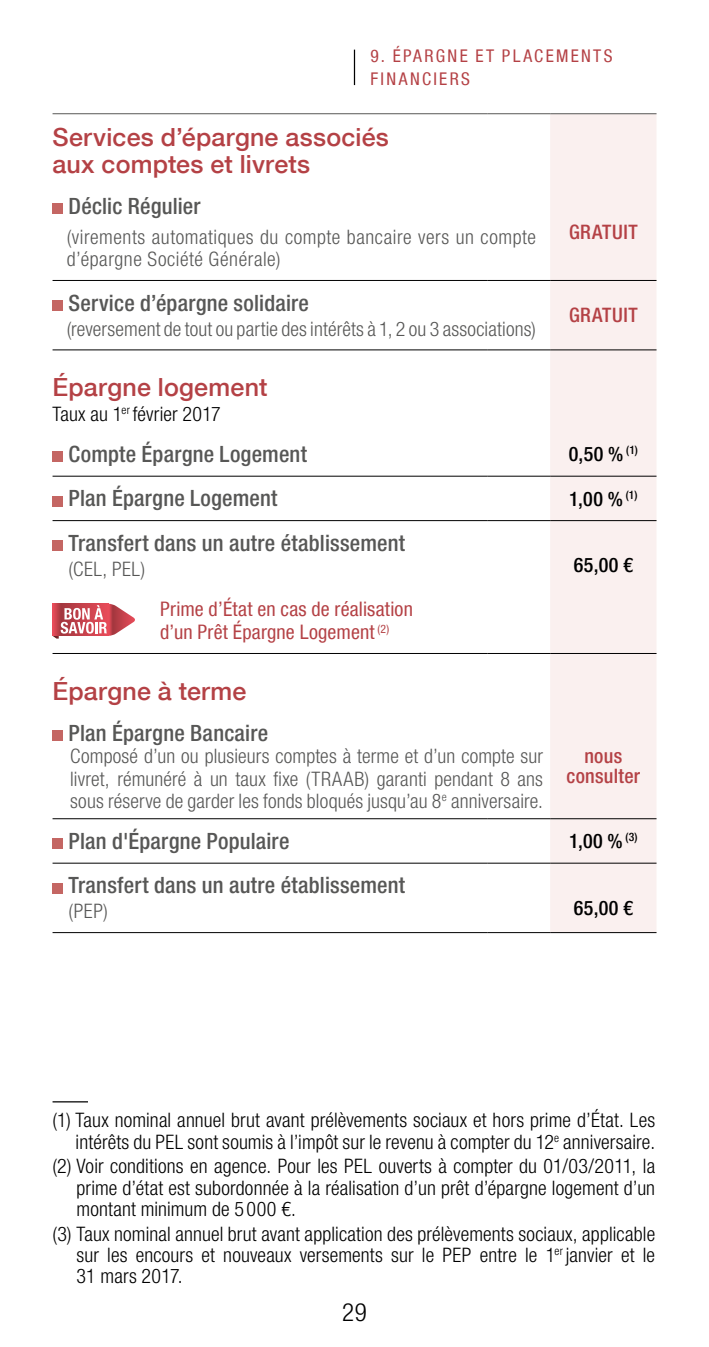
<style>
.page{position:relative;width:709px;height:1347px;background:#fff}
.page>*{position:absolute;margin:0;border:0;box-sizing:border-box;transform-origin:0 0}
.t1{font:500 25px/27.5px "Helvetica Neue LT Com";letter-spacing:.01em;color:#b44145}
.t2{font:300 condensed 25px "Helvetica Neue LT Com";color:#000}
.t3{font:500 condensed 22.5px "Helvetica Neue LT Com";letter-spacing:.01em;color:#575756}
.t4{font:300 condensed 20px/21.2px "Helvetica Neue LT Com";letter-spacing:.005em;color:#000;text-align:justify}
.t5{font:300 condensed 20px/22.5px "Helvetica Neue LT Com";letter-spacing:.015em;color:#575756}
.t6{font:condensed 20px/23.8px "Helvetica Neue LT Com";letter-spacing:.01em;color:#b44145}
.t7{font:500 condensed 20px "Helvetica Neue LT Com";letter-spacing:.03em;color:#000}
.t8{font:500 condensed 20px/20px "Helvetica Neue LT Com";letter-spacing:.015em;color:#b44145;text-align:center}
.t9{font:condensed 17.5px/22.5px "Helvetica Neue LT Com";letter-spacing:.135em;color:#b44145}
</style>
<div class="page">
<hr style="left:354px;top:50px;width:1px;height:35px;background:#000">
<div style="left:550px;top:114px;width:106px;height:818px;background:#faf0ef"></div>
<hr style="left:53px;top:476px;width:435px;height:1px;background:#000">
<hr style="left:488px;top:476px;width:62px;height:1px;background:#000">
<hr style="left:550px;top:476px;width:106px;height:1px;background:#000">
<hr style="left:53px;top:520px;width:435px;height:1px;background:#000">
<hr style="left:488px;top:520px;width:62px;height:1px;background:#000">
<hr style="left:550px;top:520px;width:106px;height:1px;background:#000">
<hr style="left:53px;top:653px;width:435px;height:1px;background:#000">
<hr style="left:488px;top:653px;width:62px;height:1px;background:#000">
<hr style="left:550px;top:653px;width:106px;height:1px;background:#000">
<hr style="left:53px;top:862px;width:435px;height:1px;background:#000">
<hr style="left:488px;top:862px;width:62px;height:1px;background:#000">
<hr style="left:550px;top:862px;width:106px;height:1px;background:#000">
<hr style="left:53px;top:280px;width:435px;height:1px;background:#000">
<hr style="left:488px;top:280px;width:62px;height:1px;background:#000">
<hr style="left:550px;top:280px;width:106px;height:1px;background:#000">
<hr style="left:53px;top:349px;width:435px;height:1px;background:#000">
<hr style="left:488px;top:349px;width:62px;height:1px;background:#000">
<hr style="left:550px;top:349px;width:106px;height:1px;background:#000">
<hr style="left:53px;top:113px;width:435px;height:1px;background:#575756">
<hr style="left:488px;top:113px;width:62px;height:1px;background:#575756">
<hr style="left:550px;top:113px;width:106px;height:1px;background:#575756">
<hr style="left:53px;top:818px;width:435px;height:1px;background:#000">
<hr style="left:488px;top:818px;width:62px;height:1px;background:#000">
<hr style="left:550px;top:818px;width:106px;height:1px;background:#000">
<hr style="left:53px;top:932px;width:435px;height:1px;background:#000">
<hr style="left:488px;top:932px;width:62px;height:1px;background:#000">
<hr style="left:550px;top:932px;width:106px;height:1px;background:#000">
<div style="left:53px;top:203px;width:10px;height:11px;background:#c46663"></div>
<div style="left:53px;top:300px;width:10px;height:11px;background:#c46663"></div>
<div style="left:53px;top:451px;width:10px;height:11px;background:#c46663"></div>
<div style="left:53px;top:496px;width:10px;height:10px;background:#c46663"></div>
<div style="left:53px;top:540px;width:10px;height:11px;background:#c46663"></div>
<svg style="left:53px;top:604px;width:82px;height:34px"></svg>
<div style="left:53px;top:730px;width:10px;height:10px;background:#c46663"></div>
<div style="left:53px;top:838px;width:10px;height:11px;background:#c46663"></div>
<div style="left:53px;top:882px;width:10px;height:11px;background:#c46663"></div>
<hr style="left:53px;top:1101px;width:35px;height:1px;background:#000">
<p class="t9" style="left:370px;top:45px;width:243px">9. ÉPARGNE ET PLACEMENTS<br>FINANCIERS</p>
<p class="t1" style="left:53px;top:123px;width:338px">Services d’épargne associés aux comptes et livrets</p>
<p class="t3" style="left:69px;top:193px;width:133px">Déclic Régulier</p>
<p class="t5" style="left:67px;top:225px;width:471px">(virements automatiques du compte bancaire vers un compte d’épargne Société Générale)</p>
<p class="t8" style="left:569px;top:222px;width:70px">GRATUIT</p>
<p class="t3" style="left:69px;top:289px;width:242px">Service d’épargne solidaire</p>
<p class="t5" style="left:67px;top:317px;width:471px">(reversement de tout ou partie des intérêts à 1, 2 ou 3 associations)</p>
<p class="t8" style="left:569px;top:305px;width:70px">GRATUIT</p>
<p class="t1" style="left:53px;top:373px;width:216px">Épargne logement</p>
<p class="t4" style="left:53px;top:403px;width:170px">Taux au 1<sup>er</sup> février 2017</p>
<p class="t3" style="left:69px;top:440px;width:240px">Compte Épargne Logement</p>
<p class="t7" style="left:568px;top:442px;width:71px">0,50 % <sup>(1)</sup></p>
<p class="t3" style="left:69px;top:485px;width:210px">Plan Épargne Logement</p>
<p class="t7" style="left:569px;top:486px;width:70px">1,00 % <sup>(1)</sup></p>
<p class="t3" style="left:69px;top:529px;width:338px">Transfert dans un autre établissement</p>
<p class="t5" style="left:69px;top:557px;width:78px">(CEL, PEL)</p>
<p class="t7" style="left:573px;top:553px;width:61px">65,00 €</p>
<p class="t6" style="left:160px;top:596px;width:254px">Prime d’État en cas de réalisation d’un Prêt Épargne Logement <sup>(2)</sup></p>
<p class="t1" style="left:53px;top:676px;width:195px">Épargne à terme</p>
<p class="t3" style="left:69px;top:719px;width:201px">Plan Épargne Bancaire</p>
<p class="t5" style="left:70px;top:744px;width:474px;text-align:justify">Composé d’un ou plusieurs comptes à terme et d’un compte sur livret, rémunéré à un taux fixe (TRAAB) garanti pendant 8 ans sous réserve de garder les fonds bloqués jusqu’au 8<sup>e</sup> anniversaire.</p>
<p class="t8" style="left:566px;top:746px;width:75px">nous consulter</p>
<p class="t3" style="left:69px;top:827px;width:222px">Plan d'Épargne Populaire</p>
<p class="t7" style="left:569px;top:829px;width:70px">1,00 % <sup>(3)</sup></p>
<p class="t3" style="left:69px;top:872px;width:338px">Transfert dans un autre établissement</p>
<p class="t5" style="left:69px;top:900px;width:41px">(PEP)</p>
<p class="t7" style="left:573px;top:896px;width:61px">65,00 €</p>
<p class="t4" style="left:53px;top:1109px;width:604px;text-align:right">(1) Taux nominal annuel brut avant prélèvements sociaux et hors prime d’État. Les intérêts du PEL sont soumis à l’impôt sur le revenu à compter du 12<sup>e</sup> anniversaire.</p>
<p class="t4" style="left:76px;top:1155px;width:580px;text-indent:-24px">(2) Voir conditions en agence. Pour les PEL ouverts à compter du 01/03/2011, la prime d’état est subordonnée à la réalisation d’un prêt d’épargne logement d’un montant minimum de 5 000 €.</p>
<p class="t4" style="left:76px;top:1222px;width:580px;text-indent:-24px">(3) Taux nominal annuel brut avant application des prélèvements sociaux, applicable sur les encours et nouveaux versements sur le PEP entre le 1<sup>er</sup> janvier et le 31 mars 2017.</p>
<p class="t2" style="left:342px;top:1298px;width:26px">29</p>
</div>
